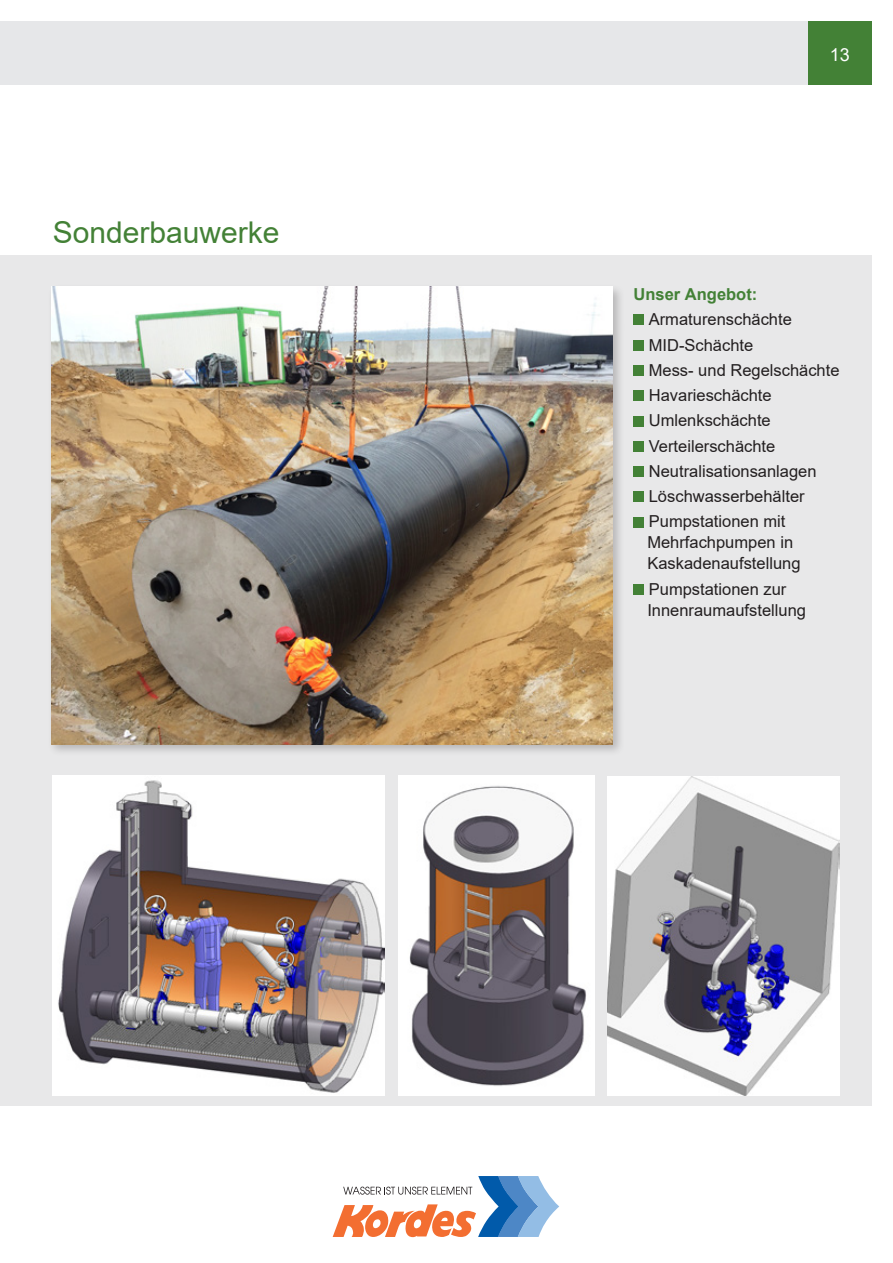
<style>
.page{position:relative;width:893px;height:1263px;background:#fff}
.page>*{position:absolute;margin:0;border:0;box-sizing:border-box;transform-origin:0 0}
.t1{font:30px "Arial";color:#438136}
.t2{font:18px "Arial";color:#fff}
.t3{font:16.5px/21px "Arial";color:#231f20}
.t4{font:700 16.5px "Arial";color:#438136}
</style>
<div class="page">
<div style="left:0;top:21px;width:808px;height:64px;background:#e6e7e9"></div>
<div style="left:808px;top:21px;width:64px;height:64px;background:#438136"></div>
<svg style="left:333px;top:1176px;width:226px;height:61px"></svg>
<div style="left:0;top:255px;width:872px;height:851px;background:#e8e8e9"></div>
<div style="left:47px;top:283px;width:578px;height:474px;background:#231f20;opacity:.25"></div>
<img style="left:51px;top:287px;width:561px;height:457px">
<img style="left:399px;top:775px;width:195px;height:320px">
<img style="left:52px;top:775px;width:333px;height:320px">
<img style="left:607px;top:776px;width:233px;height:319px">
<div style="left:634px;top:315px;width:10px;height:10px;background:#438136"></div>
<div style="left:634px;top:340px;width:10px;height:11px;background:#438136"></div>
<div style="left:634px;top:365px;width:10px;height:11px;background:#438136"></div>
<div style="left:634px;top:390px;width:10px;height:11px;background:#438136"></div>
<div style="left:634px;top:416px;width:10px;height:10px;background:#438136"></div>
<div style="left:634px;top:441px;width:10px;height:11px;background:#438136"></div>
<div style="left:634px;top:466px;width:10px;height:11px;background:#438136"></div>
<div style="left:634px;top:491px;width:10px;height:11px;background:#438136"></div>
<div style="left:634px;top:517px;width:10px;height:10px;background:#438136"></div>
<div style="left:634px;top:584px;width:10px;height:11px;background:#438136"></div>
<p class="t1" style="left:53px;top:212px;width:228px">Sonderbauwerke</p>
<p class="t2" style="left:830px;top:43px;width:22px">13</p>
<p class="t4" style="left:634px;top:283px;width:125px">Unser Angebot:</p>
<p class="t3" style="left:649px;top:309px;width:145px">Armaturenschächte</p>
<p class="t3" style="left:649px;top:334px;width:106px">MID-Schächte</p>
<p class="t3" style="left:649px;top:359px;width:192px">Mess- und Regelschächte</p>
<p class="t3" style="left:649px;top:385px;width:124px">Havarieschächte</p>
<p class="t3" style="left:649px;top:410px;width:123px">Umlenkschächte</p>
<p class="t3" style="left:649px;top:435px;width:128px">Verteilerschächte</p>
<p class="t3" style="left:649px;top:460px;width:169px">Neutralisationsanlagen</p>
<p class="t3" style="left:649px;top:486px;width:157px">Löschwasserbehälter</p>
<p class="t3" style="left:647px;top:511px;width:155px">Pumpstationen mit<br>Mehrfachpumpen in<br>Kaskadenaufstellung</p>
<p class="t3" style="left:647px;top:578px;width:160px">Pumpstationen zur<br>Innenraumaufstellung</p>
</div>
